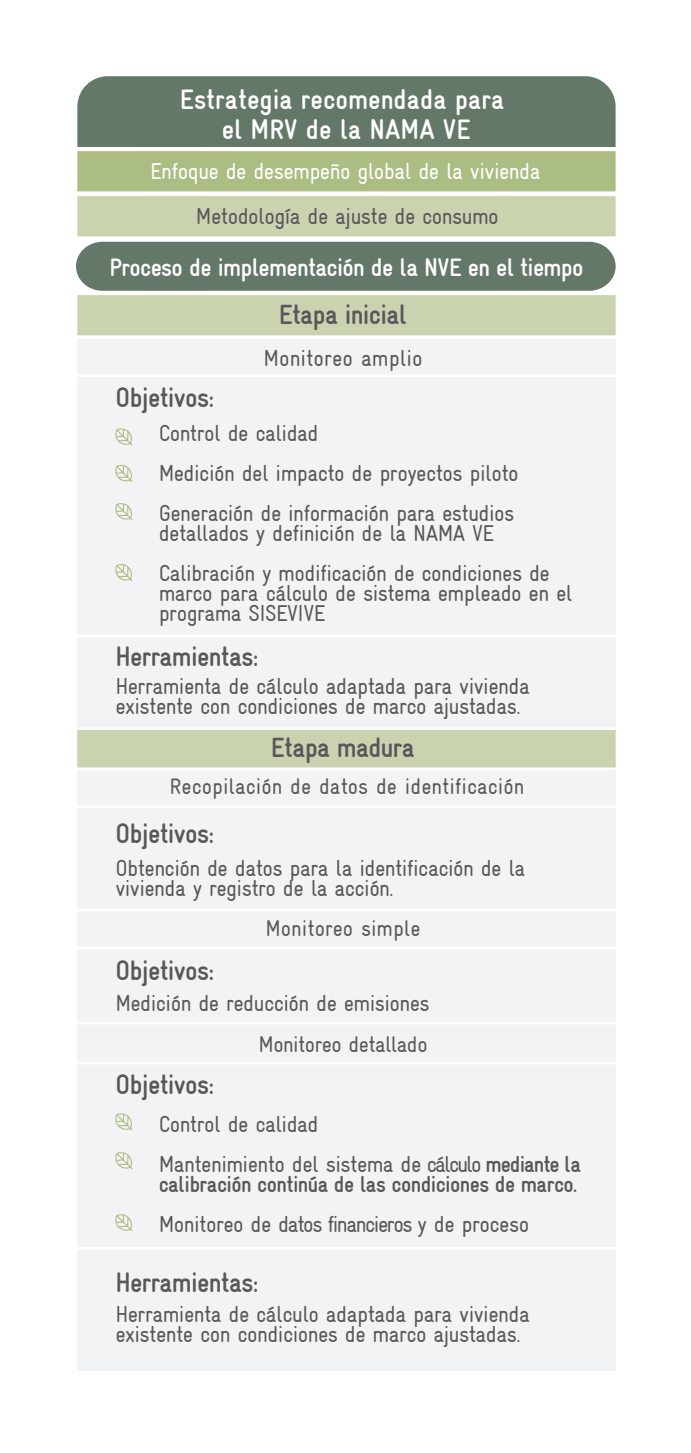
<style>
.page{position:relative;width:691px;height:1453px;background:#fff}
.page>*{position:absolute;margin:0;border:0;box-sizing:border-box;transform-origin:0 0}
.t1{font:700 condensed 28.25px/30px "GIZ Gravur TT";color:#fff;text-align:center}
.t2{font:700 condensed 28px "GIZ Gravur TT";letter-spacing:-.025em;color:#57585a}
.t3{font:700 condensed 25.5px "GIZ Gravur TT";letter-spacing:-.025em;color:#fff}
.t4{font:condensed 23px/40.2px "GIZ Gravur TT";letter-spacing:-.025em;color:#57585a}
.t5{font:700 condensed 23px "GIZ Gravur TT";letter-spacing:-.025em;color:#57585a}
.t6{font:condensed 23px "GIZ Gravur TT";letter-spacing:-.025em;color:#fff}
.t7{font:condensed 23px "GIZ Gravur TT";color:#57585a}
.t8{font:condensed 22.5px "GIZ Gravur TT";color:#57585a}
.t9{font:condensed 22.5px "GIZ Gravur TT";letter-spacing:-.025em;color:#57585a}
.s1{font-weight:700}
</style>
<div class="page">
<div style="left:77px;top:340px;width:539px;height:1031px;background:#f2f3f4"></div>
<svg style="left:115px;top:428px;width:17px;height:18px"></svg>
<svg style="left:115px;top:464px;width:17px;height:18px"></svg>
<svg style="left:115px;top:503px;width:17px;height:17px"></svg>
<svg style="left:115px;top:564px;width:17px;height:17px"></svg>
<svg style="left:115px;top:1113px;width:17px;height:18px"></svg>
<svg style="left:115px;top:1152px;width:17px;height:17px"></svg>
<svg style="left:115px;top:1214px;width:17px;height:17px"></svg>
<svg style="left:77px;top:76px;width:539px;height:160px;background:#99a88b"></svg>
<div style="left:77px;top:730px;width:539px;height:37px;background:#c9d3b0"></div>
<hr style="left:77px;top:374px;width:539px;height:3px;background:#fff">
<hr style="left:77px;top:635px;width:539px;height:2px;background:#fff">
<hr style="left:77px;top:767px;width:539px;height:3px;background:#fff">
<hr style="left:77px;top:806px;width:539px;height:2px;background:#fff">
<hr style="left:77px;top:947px;width:539px;height:2px;background:#fff">
<hr style="left:77px;top:1022px;width:539px;height:2px;background:#fff">
<hr style="left:77px;top:1062px;width:539px;height:2px;background:#fff">
<hr style="left:77px;top:908px;width:539px;height:3px;background:#fff">
<hr style="left:77px;top:1247px;width:539px;height:2px;background:#fff">
<hr style="left:77px;top:727px;width:539px;height:3px;background:#fff">
<svg style="left:76px;top:242px;width:540px;height:93px;background:#99a791"></svg>
<p class="t1" style="left:180px;top:84px;width:326px">Estrategia recomendada para el MRV de la NAMA VE</p>
<p class="t6" style="left:150px;top:159px;width:392px">Enfoque de desempeño global de la vivienda</p>
<p class="t4" style="left:196px;top:196px;width:304px">Metodología de ajuste de consumo</p>
<p class="t3" style="left:109px;top:253px;width:476px">Proceso de implementación de la NVE en el tiempo</p>
<p class="t2" style="left:279px;top:299px;width:130px">Etapa inicial</p>
<p class="t2" style="left:115px;top:382px;width:101px">Objetivos:</p>
<p class="t7" style="left:263px;top:345px;width:161px">Monitoreo amplio</p>
<p class="t4" style="left:159px;top:413px;width:362px">Control de calidad<br>Medición del impacto de proyectos piloto<br>Generación de información para estudios</p>
<p class="t4" style="left:159px;top:513px;width:393px">detallados y definición de la NAMA VE<br>Calibración y modificación de condiciones de</p>
<p class="t4" style="left:159px;top:584px;width:415px;line-height:20px">marco para cálculo de sistema empleado en el programa SISEVIVE</p>
<p class="t2" style="left:115px;top:641px;width:145px">Herramientas:</p>
<p class="t4" style="left:115px;top:676px;width:416px;line-height:20px">Herramienta de cálculo adaptada para vivienda existente con condiciones de marco ajustadas.</p>
<p class="t2" style="left:271px;top:732px;width:145px">Etapa madura</p>
<p class="t8" style="left:169px;top:773px;width:356px">Recopilación de datos de identificación</p>
<p class="t2" style="left:115px;top:818px;width:101px">Objetivos:</p>
<p class="t4" style="left:115px;top:858px;width:412px;line-height:20px">Obtención de datos para la identificación de la vivienda y registro de la acción.</p>
<p class="t2" style="left:115px;top:954px;width:101px">Objetivos:</p>
<p class="t8" style="left:265px;top:916px;width:157px">Monitoreo simple</p>
<p class="t4" style="left:115px;top:983px;width:316px">Medición de reducción de emisiones</p>
<p class="t2" style="left:115px;top:1069px;width:101px">Objetivos:</p>
<p class="t9" style="left:259px;top:1032px;width:171px">Monitoreo detallado</p>
<p class="t4" style="left:159px;top:1104px;width:424px">Control de calidad<br>Mantenimiento del sistema de cálculo <span class="s1">mediante la</span></p>
<p class="t5" style="left:159px;top:1171px;width:420px">calibración continúa de las condiciones de marco.</p>
<p class="t4" style="left:159px;top:1204px;width:372px">Monitoreo de datos financieros y de proceso</p>
<p class="t2" style="left:115px;top:1267px;width:145px">Herramientas:</p>
<p class="t4" style="left:115px;top:1304px;width:416px;line-height:20px">Herramienta de cálculo adaptada para vivienda existente con condiciones de marco ajustadas.</p>
</div>
